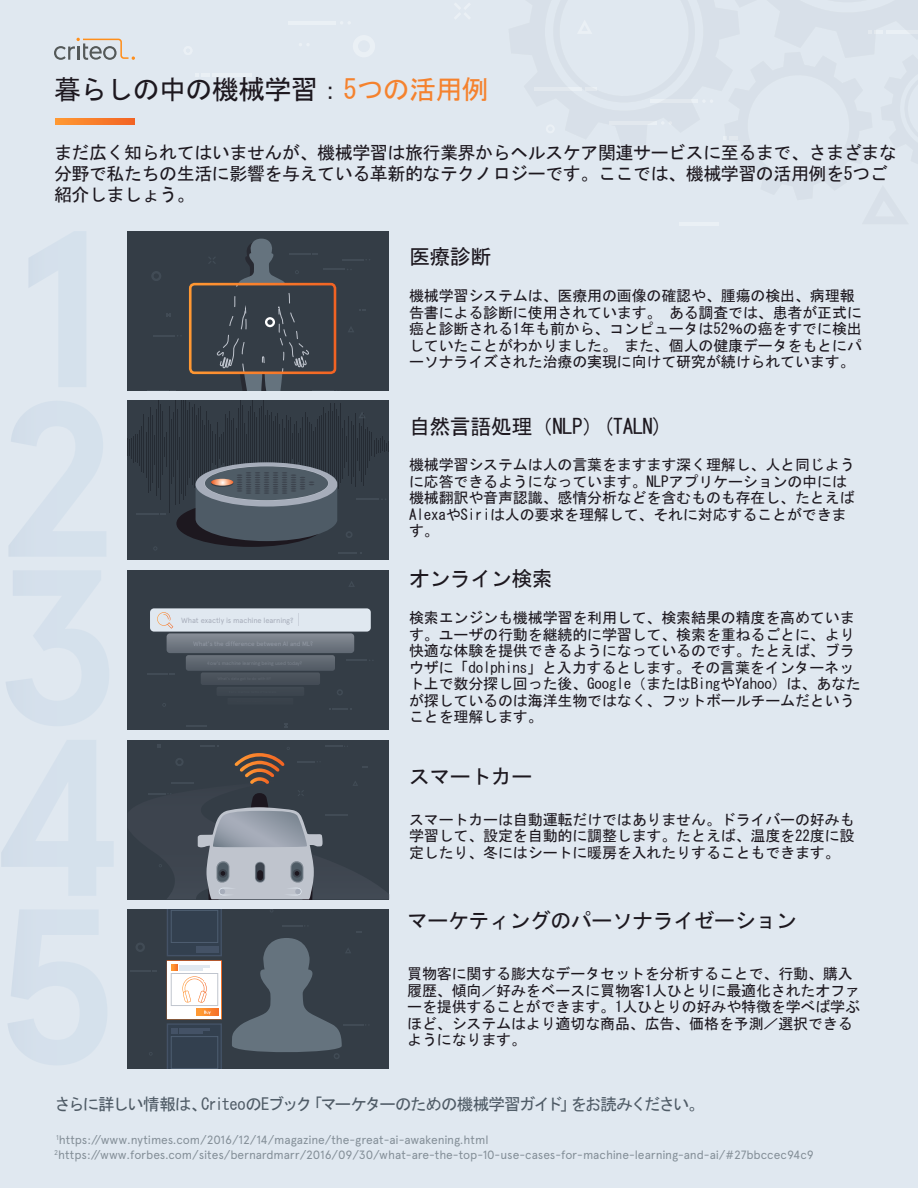
<style>
.page{position:relative;width:918px;height:1188px;background:#e0e8f0}
.page>*{position:absolute;margin:0;border:0;box-sizing:border-box;transform-origin:0 0}
.t1{font:27px "MS Gothic";letter-spacing:-.025em;color:#1d181f}
.t2{font:21px "MS Gothic";letter-spacing:-.025em;color:#1d181f}
.t3{font:18px/21px "MS Gothic";letter-spacing:-.025em;color:#1d181f}
.t4{font:16.5px "MS Gothic";letter-spacing:-.085em;color:#4f5b66}
.t5{font:15px/16.5px "MS Gothic";letter-spacing:-.01em;color:#1d181f}
.t6{font:12px "Apercu Pro";letter-spacing:-.01em;color:#848f98}
.t7{font:7.5px "Apercu Pro";letter-spacing:-.015em;color:#a7adba}
.s1{color:#f5822e}
</style>
<div class="page">
<hr style="left:213px;top:73px;width:39px;height:4px;background:#eaf0f5">
<hr style="left:288px;top:21px;width:48px;height:4px;background:#eaf0f5">
<hr style="left:679px;top:222px;width:40px;height:4px;background:#eaf0f5">
<div style="left:128px;top:231px;width:261px;height:160px;background:#343d46"></div>
<svg style="left:151px;top:271px;width:10px;height:10px"></svg>
<hr style="left:154px;top:335px;width:21px;height:2px;background:#4f5b66">
<svg style="left:147px;top:390px;width:29px;height:1px"></svg>
<div style="left:189px;top:283px;width:147px;height:91px;border:3px solid #fff;border-radius:4px"></div>
<svg style="left:208px;top:239px;width:162px;height:152px"></svg>
<svg style="left:29px;top:232px;width:57px;height:155px"></svg>
<svg style="left:56px;top:119px;width:79px;height:5px"></svg>
<svg style="left:1px;top:740px;width:112px;height:155px"></svg>
<div style="left:128px;top:740px;width:261px;height:159px;background:#343d46"></div>
<svg style="left:128px;top:745px;width:261px;height:155px"></svg>
<svg style="left:9px;top:401px;width:97px;height:156px"></svg>
<div style="left:128px;top:401px;width:261px;height:159px;background:#343d46"></div>
<svg style="left:129px;top:401px;width:260px;height:153px"></svg>
<svg style="left:6px;top:571px;width:103px;height:155px"></svg>
<div style="left:128px;top:570px;width:261px;height:160px;background:#343d46"></div>
<div style="left:167px;top:633px;width:187px;height:20px;background:linear-gradient(to bottom,#878e97,#626a75);border-radius:3px"></div>
<div style="left:186px;top:655px;width:149px;height:16px;background:#5d656e;border-radius:3px"></div>
<div style="left:201px;top:672px;width:119px;height:13px;background:#49515a;border-radius:2px"></div>
<div style="left:217px;top:687px;width:87px;height:9px;background:#3e4750;border-radius:2px"></div>
<div style="left:227px;top:698px;width:66px;height:7px;background:#39414a"></div>
<div style="left:150px;top:608px;width:221px;height:24px;background:#e0e8f0;border-radius:4px"></div>
<svg style="left:298px;top:614px;width:1px;height:12px"></svg>
<svg style="left:330px;top:709px;width:22px;height:1px"></svg>
<svg style="left:347px;top:660px;width:26px;height:1px"></svg>
<svg style="left:337px;top:689px;width:6px;height:6px"></svg>
<svg style="left:349px;top:581px;width:5px;height:6px"></svg>
<hr style="left:147px;top:673px;width:21px;height:2px;background:#4f5b66">
<svg style="left:186px;top:725px;width:21px;height:1px"></svg>
<svg style="left:157px;top:612px;width:16px;height:17px"></svg>
<svg style="left:8px;top:910px;width:99px;height:155px"></svg>
<div style="left:128px;top:909px;width:261px;height:160px;background:#343d46"></div>
<svg style="left:167px;top:909px;width:55px;height:47px"></svg>
<svg style="left:167px;top:1023px;width:55px;height:46px"></svg>
<hr style="left:179px;top:1028px;width:31px;height:2px;background:#a7adba">
<hr style="left:179px;top:1031px;width:24px;height:3px;background:#a7adba">
<div style="left:167px;top:960px;width:55px;height:59px;background:#fff;border:1px solid #fff"></div>
<div style="left:171px;top:973px;width:47px;height:33px;border:1px solid #c0c5ce"></div>
<svg style="left:196px;top:1009px;width:22px;height:6px"></svg>
<svg style="left:204px;top:1011px;width:7px;height:4px"></svg>
<svg style="left:171px;top:965px;width:6px;height:5px"></svg>
<hr style="left:179px;top:965px;width:31px;height:2px;background:#e0e8f0">
<hr style="left:179px;top:968px;width:24px;height:2px;background:#e0e8f0">
<svg style="left:182px;top:976px;width:25px;height:27px"></svg>
<svg style="left:136px;top:943px;width:9px;height:9px"></svg>
<svg style="left:232px;top:925px;width:134px;height:134px"></svg>
<svg style="left:131px;top:970px;width:26px;height:1px"></svg>
<svg style="left:54px;top:38px;width:81px;height:22px"></svg>
<p class="t1" style="left:54px;top:76px;width:436px">暮らしの中の機械学習：<span class="s1">5つの活用例</span></p>
<p class="t3" style="left:54px;top:142px;width:844px">まだ広く知られてはいませんが、機械学習は旅行業界からヘルスケア関連サービスに至るまで、さまざまな分野で私たちの生活に影響を与えている革新的なテクノロジーです。ここでは、機械学習の活用例を5つご紹介しましょう。</p>
<p class="t7" style="left:181px;top:615px;width:114px">What exactly is machine learning?</p>
<p class="t2" style="left:409px;top:246px;width:84px">医療診断</p>
<p class="t5" style="left:409px;top:288px;width:454px">機械学習システムは、医療用の画像の確認や、腫瘍の検出、病理報告書による診断に使用されています。 ある調査では、患者が正式に癌と診断される1年も前から、コンピュータは52％の癌をすでに検出していたことがわかりました。 また、個人の健康データをもとにパーソナライズされた治療の実現に向けて研究が続けられています。</p>
<p class="t2" style="left:409px;top:416px;width:256px">自然言語処理（NLP）(TALN)</p>
<p class="t5" style="left:409px;top:457px;width:447px">機械学習システムは人の言葉をますます深く理解し、人と同じように応答できるようになっています。NLPアプリケーションの中には機械翻訳や音声認識、感情分析などを含むものも存在し、たとえば<br>AlexaやSiriは人の要求を理解して、それに対応することができます。</p>
<p class="t2" style="left:409px;top:568px;width:145px">オンライン検索</p>
<p class="t5" style="left:409px;top:610px;width:453px">検索エンジンも機械学習を利用して、検索結果の精度を高めています。ユーザの行動を継続的に学習して、検索を重ねるごとに、より快適な体験を提供できるようになっているのです。たとえば、ブラウザに「dolphins」と入力するとします。その言葉をインターネット上で数分探し回った後、Google（またはBingやYahoo）は、あなたが探しているのは海洋生物ではなく、フットボールチームだということを理解します。</p>
<p class="t2" style="left:409px;top:765px;width:125px">スマートカー</p>
<p class="t5" style="left:409px;top:811px;width:447px;text-align:justify">スマートカーは自動運転だけではありません。ドライバーの好みも学習して、設定を自動的に調整します。たとえば、温度を22度に設定したり、冬にはシートに暖房を入れたりすることもできます。</p>
<p class="t2" style="left:407px;top:910px;width:391px">マーケティングのパーソナライゼーション</p>
<p class="t5" style="left:407px;top:966px;width:454px">買物客に関する膨大なデータセットを分析することで、行動、購入履歴、傾向／好みをベースに買物客1人ひとりに最適化されたオファーを提供することができます。1人ひとりの好みや特徴を学べば学ぶほど、システムはより適切な商品、広告、価格を予測／選択できるようになります。</p>
<p class="t4" style="left:54px;top:1096px;width:652px">さらに詳しい情報は、CriteoのEブック「マーケターのための機械学習ガイド」をお読みください。</p>
<p class="t6" style="left:56px;top:1131px;width:434px"><sup>1</sup>https://www.nytimes.com/2016/12/14/magazine/the-great-ai-awakening.html</p>
<p class="t6" style="left:54px;top:1146px;width:761px"><sup>2</sup>https://www.forbes.com/sites/bernardmarr/2016/09/30/what-are-the-top-10-use-cases-for-machine-learning-and-ai/#27bbccec94c9</p>
</div>
